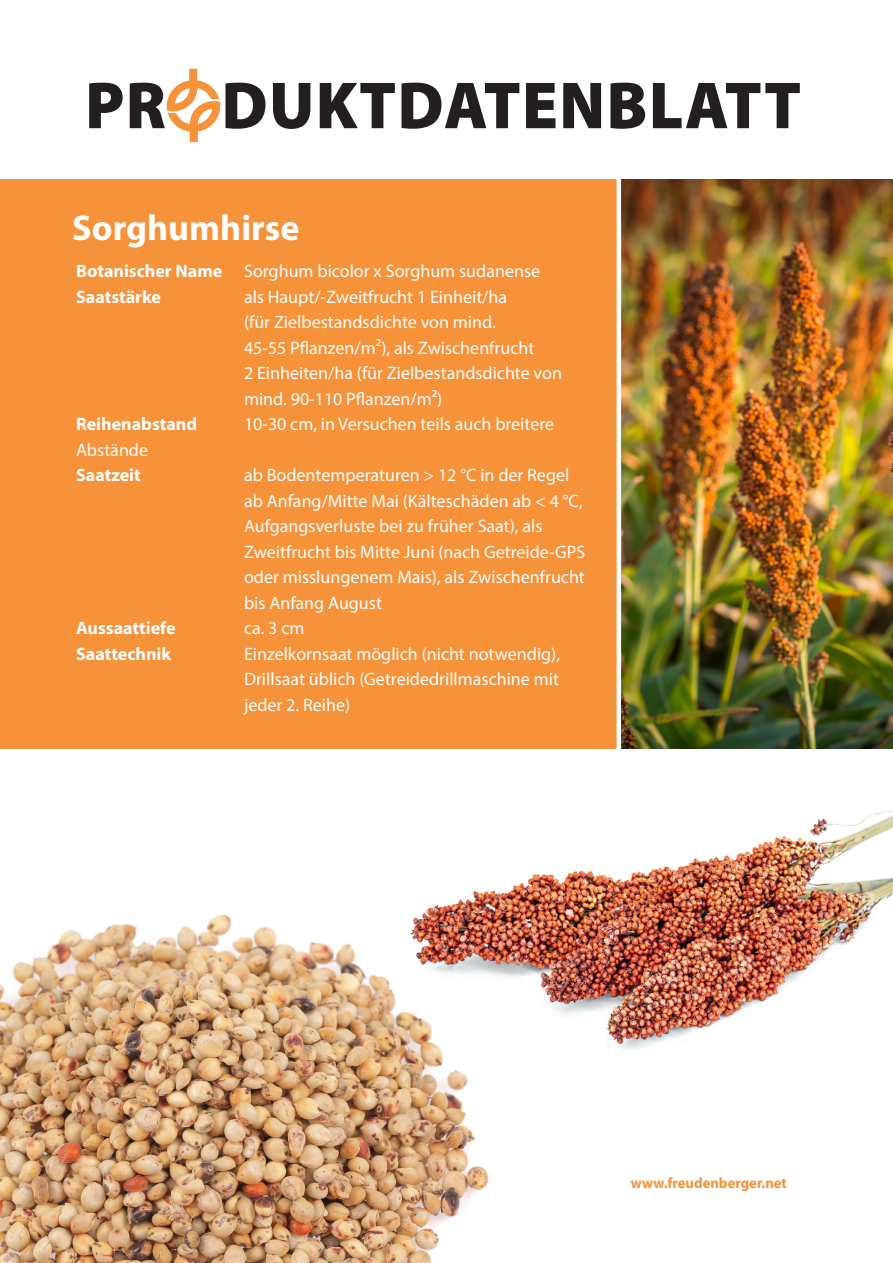
<style>
.page{position:relative;width:893px;height:1263px;background:#fff}
.page>*{position:absolute;margin:0;border:0;box-sizing:border-box;transform-origin:0 0}
.t1{font:900 67.05px "Myriad Pro";letter-spacing:.02em;color:#231f20}
.t2{font:700 36px "Myriad Pro";color:#fff}
.t3{font:18px/25.5px "Myriad Pro";color:#fff}
.t4{font:700 18px "Myriad Pro";color:#fff}
.t5{font:700 15px "Myriad Pro";color:#f69239}
.s1{font-weight:700}
</style>
<div class="page">
<div style="left:0;top:179px;width:619px;height:569px;background:#f69239"></div>
<img style="left:621px;top:179px;width:272px;height:569px">
<hr style="left:617px;top:176px;width:4px;height:577px;background:#fff">
<img style="left:0;top:914px;width:489px;height:349px">
<img style="left:364px;top:811px;width:529px;height:279px">
<svg style="left:167px;top:69px;width:53px;height:73px"></svg>
<h1 class="t1" style="left:85px;top:61px;width:717px">PR DUKTDATENBLATT</h1>
<h2 class="t2" style="left:72px;top:204px;width:229px">Sorghumhirse</h2>
<p class="t3" style="left:76px;top:258px;width:466px"><span class="s1">Botanischer Name</span> Sorghum bicolor x Sorghum sudanense<br><span class="s1">Saatstärke</span></p>
<p class="t3" style="left:244px;top:284px;width:319px">als Haupt/-Zweitfrucht 1 Einheit/ha<br>(für Zielbestandsdichte von mind.<br>45-55 Pflanzen/m²), als Zwischenfrucht<br>2 Einheiten/ha (für Zielbestandsdichte von mind. 90-110 Pflanzen/m²)</p>
<p class="t4" style="left:76px;top:412px;width:123px">Reihenabstand</p>
<p class="t3" style="left:244px;top:411px;width:312px">10-30 cm, in Versuchen teils auch breitere</p>
<p class="t3" style="left:76px;top:437px;width:74px">Abstände</p>
<p class="t4" style="left:76px;top:463px;width:66px">Saatzeit</p>
<p class="t3" style="left:244px;top:462px;width:343px">ab Bodentemperaturen &gt; 12 °C in der Regel ab Anfang/Mitte Mai (Kälteschäden ab &lt; 4 °C, Aufgangsverluste bei zu früher Saat), als Zweitfrucht bis Mitte Juni (nach Getreide-GPS oder misslungenem Mais), als Zwischenfrucht bis Anfang August</p>
<p class="t4" style="left:76px;top:616px;width:101px">Aussaattiefe</p>
<p class="t3" style="left:244px;top:615px;width:62px">ca. 3 cm</p>
<p class="t4" style="left:76px;top:642px;width:97px">Saattechnik</p>
<p class="t3" style="left:244px;top:641px;width:318px;text-align:justify">Einzelkornsaat möglich (nicht notwendig), Drillsaat üblich (Getreidedrillmaschine mit jeder 2. Reihe)</p>
<p class="t5" style="left:631px;top:1173px;width:158px">www.freudenberger.net</p>
</div>
